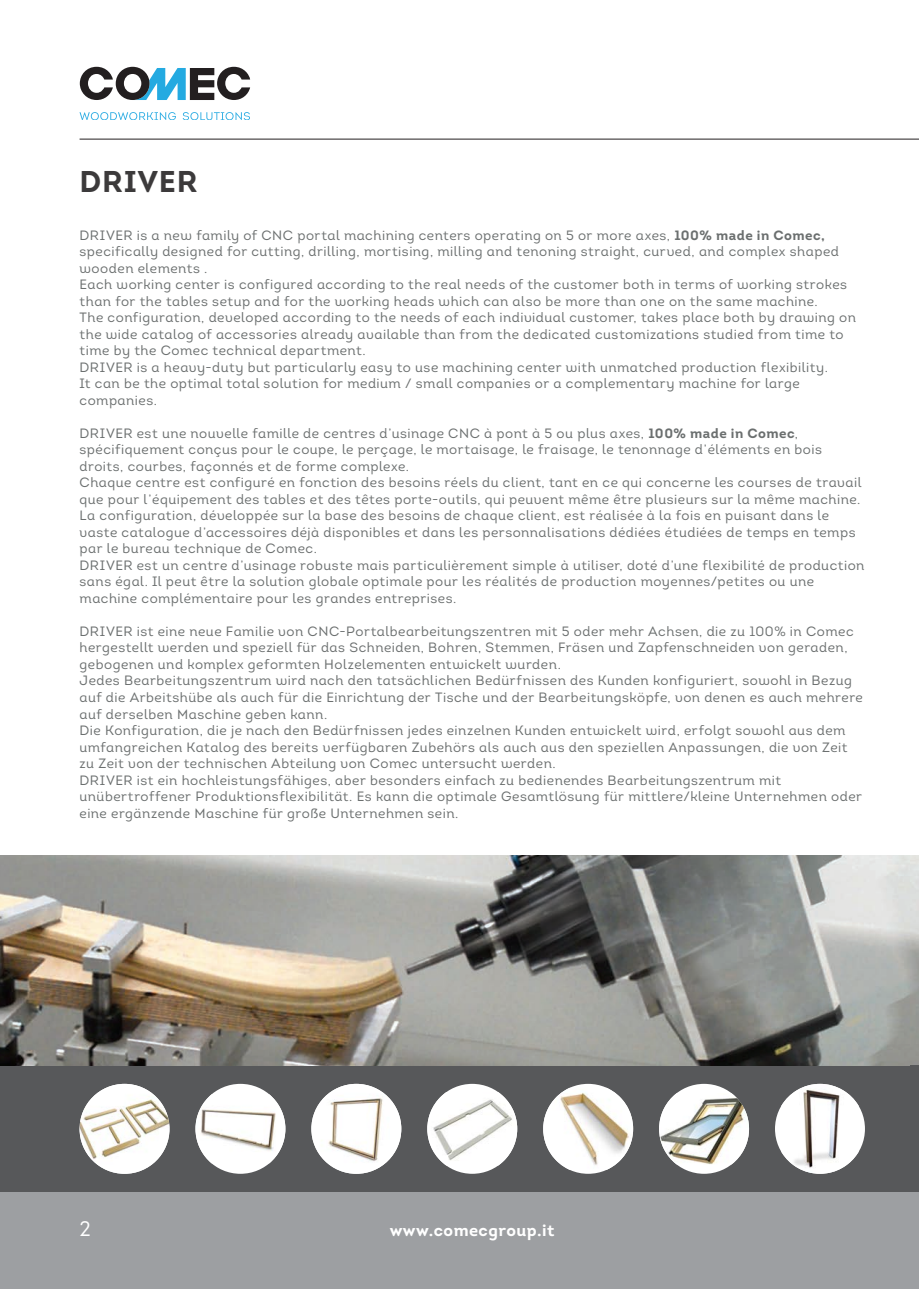
<style>
.page{position:relative;width:919px;height:1289px;background:#fff}
.page>*{position:absolute;margin:0;border:0;box-sizing:border-box;transform-origin:0 0}
.t1{font:700 30px "Intro";letter-spacing:.03em;color:#3c3a3b}
.t2{font:18px "Intro";color:#fff}
.t3{font:700 16.5px "Intro";letter-spacing:.03em;color:#fff}
.t4{font:13.5px/16.5px "Intro Book Alt";letter-spacing:.035em;color:#6b6f6f}
.s1{font-family:"Intro";font-weight:700}
.s2{font-size:21px}
</style>
<div class="page">
<div style="left:0;top:1192px;width:918px;height:96px;background:#9d9fa2"></div>
<svg style="left:80px;top:67px;width:170px;height:33px"></svg>
<svg style="left:80px;top:112px;width:170px;height:8px"></svg>
<div style="left:0;top:1065px;width:918px;height:126px;background:#57585a"></div>
<img style="left:80px;top:1083px;width:89px;height:90px;border-radius:45px">
<img style="left:311px;top:1083px;width:90px;height:90px;border-radius:45px">
<svg style="left:543px;top:1083px;width:90px;height:90px"></svg>
<img style="left:543px;top:1087px;width:90px;height:82px">
<div style="left:195px;top:1083px;width:90px;height:90px;background:#fff;border-radius:50%"></div>
<img style="left:195px;top:1094px;width:90px;height:69px">
<div style="left:427px;top:1083px;width:90px;height:90px;background:#fff;border-radius:50%"></div>
<img style="left:427px;top:1092px;width:90px;height:73px">
<div style="left:659px;top:1083px;width:90px;height:90px;background:#fff;border-radius:50%"></div>
<img style="left:659px;top:1093px;width:90px;height:71px">
<div style="left:775px;top:1083px;width:89px;height:90px;background:#fff;border-radius:50%"></div>
<img style="left:781px;top:1083px;width:77px;height:90px">
<img style="left:0;top:855px;width:918px;height:210px">
<hr style="left:80px;top:139px;width:838px;height:1px;background:#231f20">
<p class="t1" style="left:80px;top:163px;width:119px">DRIVER</p>
<p class="t4" style="left:80px;top:227px;width:760px">DRIVER is a new family of CNC portal machining centers operating on 5 or more axes, <span class="s1">100% made in Comec, </span>specifically designed for cutting, drilling, mortising, milling and tenoning straight, curved, and complex shaped wooden elements .</p>
<p class="t4" style="left:80px;top:276px;width:769px">Each working center is configured according to the real needs of the customer both in terms of working strokes than for the tables setup and for the working heads which can also be more than one on the same machine.</p>
<p class="t4" style="left:80px;top:309px;width:777px">The configuration, developed according to the needs of each individual customer, takes place both by drawing on the wide catalog of accessories already available than from the dedicated customizations studied from time to time by the Comec technical department.</p>
<p class="t4" style="left:80px;top:359px;width:749px">DRIVER is a heavy-duty but particularly easy to use machining center with unmatched production flexibility.<br>It can be the optimal total solution for medium / small companies or a complementary machine for large companies.</p>
<p class="t4" style="left:80px;top:425px;width:720px">DRIVER est une nouvelle famille de centres d’usinage CNC à pont à 5 ou plus axes, <span class="s1">100% made in Comec</span>,</p>
<p class="t4" style="left:80px;top:441px;width:744px">spécifiquement conçus pour le coupe, le perçage, le mortaisage, le fraisage, le tenonnage d’éléments en bois</p>
<p class="t4" style="left:80px;top:458px;width:331px">droits, courbes, façonnés et de forme complexe.</p>
<p class="t4" style="left:80px;top:474px;width:783px">Chaque centre est configuré en fonction des besoins réels du client, tant en ce qui concerne les courses de travail</p>
<p class="t4" style="left:80px;top:491px;width:782px">que pour l’équipement des tables et des têtes porte-outils, qui peuvent même être plusieurs sur la même machine.</p>
<p class="t4" style="left:80px;top:507px;width:750px">La configuration, développée sur la base des besoins de chaque client, est réalisée à la fois en puisant dans le</p>
<p class="t4" style="left:80px;top:524px;width:777px">vaste catalogue d’accessoires déjà disponibles et dans les personnalisations dédiées étudiées de temps en temps</p>
<p class="t4" style="left:80px;top:540px;width:239px">par le bureau technique de Comec.</p>
<p class="t4" style="left:80px;top:557px;width:786px">DRIVER est un centre d’usinage robuste mais particulièrement simple à utiliser, doté d’une flexibilité de production</p>
<p class="t4" style="left:80px;top:573px;width:736px">sans égal. Il peut être la solution globale optimale pour les réalités de production moyennes/petites ou une</p>
<p class="t4" style="left:80px;top:590px;width:378px">machine complémentaire pour les grandes entreprises.</p>
<p class="t4" style="left:80px;top:623px;width:775px">DRIVER ist eine neue Familie von CNC-Portalbearbeitungszentren mit 5 oder mehr Achsen, die zu 100% in Comec hergestellt werden und speziell für das Schneiden, Bohren, Stemmen, Fräsen und Zapfenschneiden von geraden, gebogenen und komplex geformten Holzelementen entwickelt wurden.</p>
<p class="t4" style="left:80px;top:672px;width:784px">Jedes Bearbeitungszentrum wird nach den tatsächlichen Bedürfnissen des Kunden konfiguriert, sowohl in Bezug auf die Arbeitshübe als auch für die Einrichtung der Tische und der Bearbeitungsköpfe, von denen es auch mehrere auf derselben Maschine geben kann.</p>
<p class="t4" style="left:80px;top:722px;width:769px">Die Konfiguration, die je nach den Bedürfnissen jedes einzelnen Kunden entwickelt wird, erfolgt sowohl aus dem umfangreichen Katalog des bereits verfügbaren Zubehörs als auch aus den speziellen Anpassungen, die von Zeit zu Zeit von der technischen Abteilung von Comec untersucht werden.</p>
<p class="t4" style="left:80px;top:771px;width:784px">DRIVER ist ein hochleistungsfähiges, aber besonders einfach zu bedienendes Bearbeitungszentrum mit unübertroffener Produktionsflexibilität. Es kann die optimale Gesamtlösung für mittlere/kleine Unternehmen oder eine ergänzende Maschine für große Unternehmen sein.</p>
<p class="t2" style="left:80px;top:1216px;width:13px">2<span class="s2">2</span></p>
<p class="t3" style="left:390px;top:1219px;width:166px">www.comecgroup.it</p>
</div>
